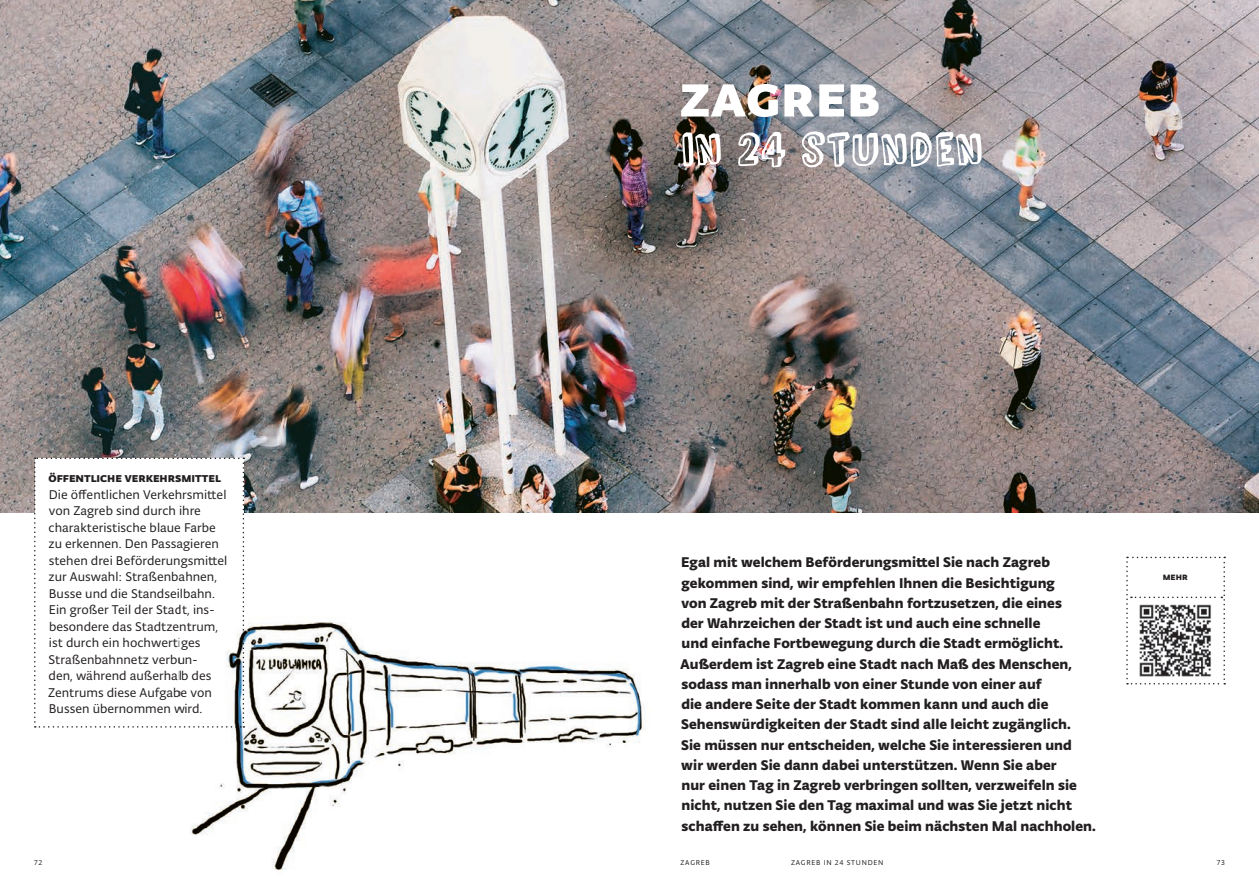
<style>
.page{position:relative;width:1259px;height:893px;background:#fff}
.page>*{position:absolute;margin:0;border:0;box-sizing:border-box;transform-origin:0 0}
.t1{font:700 63px "Typonine Sans Pro";letter-spacing:.01em;color:#fff}
.t2{font:55.5px "Comic Zine OT";color:#fff}
.INTRO{font:700 15px/20.2px "Typonine Sans Pro";letter-spacing:.005em;color:#231f20}
.BOXIĆI{font:13.5px/16.5px "Typonine Sans Pro";color:#231f20}
.BOXIĆI-2{font:700 13.5px "Typonine Sans Pro";color:#231f20}
.t3{font:700 10.5px "Typonine Sans Pro";color:#231f20}
.t4{font:7.5px "Typonine Sans Pro";letter-spacing:.1em;color:#231f20}
</style>
<div class="page">
<img style="left:0;top:0;width:1259px;height:513px">
<svg style="left:34px;top:458px;width:210px;height:270px"></svg>
<svg style="left:1126px;top:557px;width:99px;height:127px"></svg>
<img style="left:1136px;top:602px;width:76px;height:77px">
<img style="left:181px;top:595px;width:463px;height:275px">
<p class="BOXIĆI-2" style="left:48px;top:470px;width:174px">öffentliche verkehrsmittel</p>
<p class="BOXIĆI" style="left:48px;top:486px;width:181px">Die öffentlichen Verkehrsmittel von Zagreb sind durch ihre charakteristische blaue Farbe zu erkennen. Den Passagieren stehen drei Beförderungsmittel zur Auswahl: Straßenbahnen,<br>Busse und die Standseilbahn.<br>Ein großer Teil der Stadt, ins&shy;besondere das Stadtzentrum, ist durch ein hochwertiges<br>Straßenbahnnetz verbun-<br>den, während außerhalb des<br>Zentrums diese Aufgabe von<br>Bussen übernommen wird.</p>
<p class="t1" style="left:679px;top:58px;width:202px">zagreb</p>
<p class="t2" style="left:680px;top:122px;width:304px">IN 24 STUNDEN</p>
<p class="INTRO" style="left:680px;top:552px;width:417px">Egal mit welchem Beförderungsmittel Sie nach Zagreb gekommen sind, wir empfehlen Ihnen die Besichtigung<br>von Zagreb mit der Straßenbahn fortzusetzen, die eines<br>der Wahrzeichen der Stadt ist und auch eine schnelle<br>und einfache Fortbewegung durch die Stadt ermöglicht.<br>Außerdem ist Zagreb eine Stadt nach Maß des Menschen, sodass man innerhalb von einer Stunde von einer auf<br>die andere Seite der Stadt kommen kann und auch die Sehenswürdigkeiten der Stadt sind alle leicht zugänglich.<br>Sie müssen nur entscheiden, welche Sie interessieren und wir werden Sie dann dabei unterstützen. Wenn Sie aber<br>nur einen Tag in Zagreb verbringen sollten, verzweifeln sie nicht, nutzen Sie den Tag maximal und was Sie jetzt nicht schaffen zu sehen, können Sie beim nächsten Mal nachholen.</p>
<p class="t3" style="left:1162px;top:570px;width:27px">mehr</p>
<p class="t4" style="left:34px;top:858px;width:10px">72</p>
<p class="t4" style="left:680px;top:858px;width:31px">ZAGREB</p>
<p class="t4" style="left:1217px;top:858px;width:10px">73</p>
<p class="t4" style="left:791px;top:858px;width:94px">ZAGREB IN 24 STUNDEN</p>
</div>
